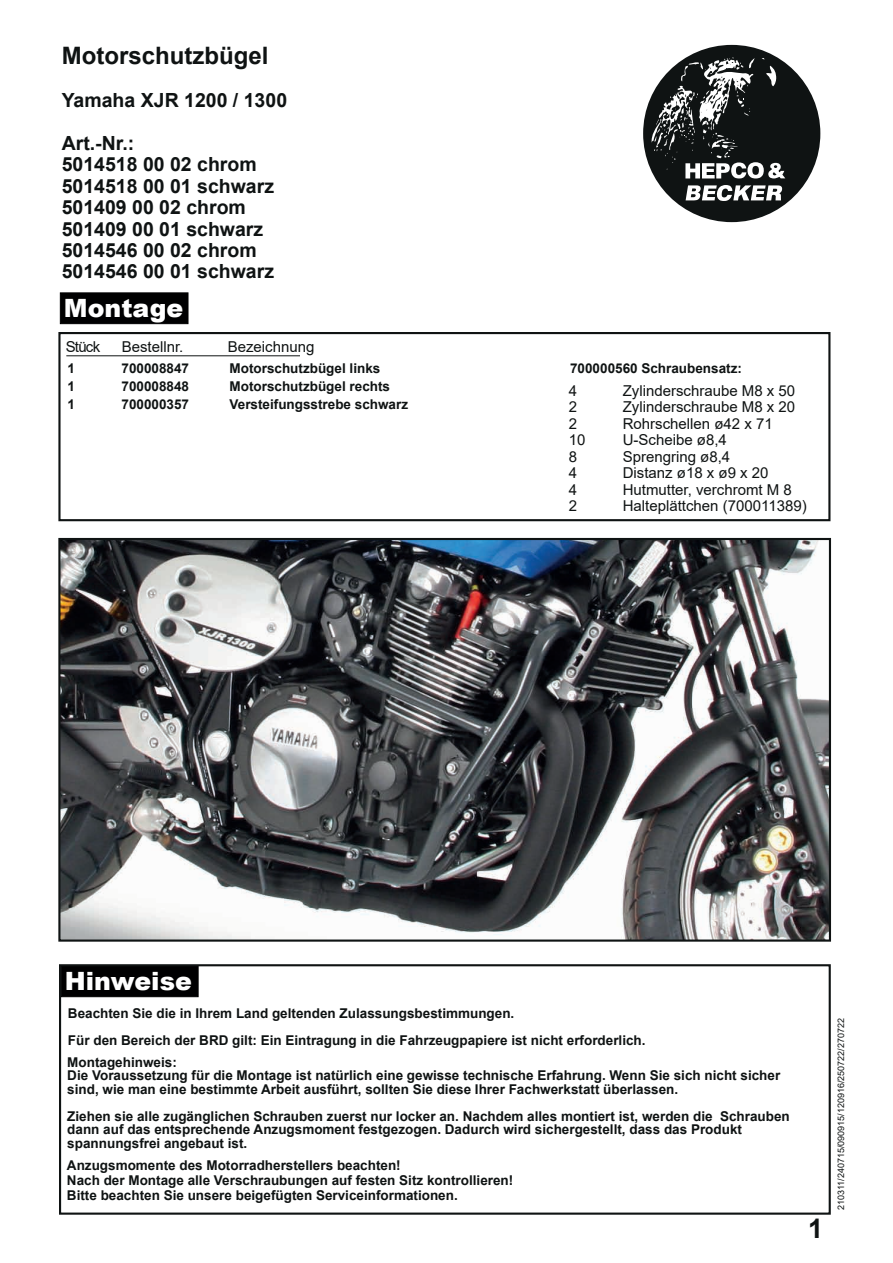
<style>
.page{position:relative;width:893px;height:1263px;background:#fff}
.page>*{position:absolute;margin:0;border:0;box-sizing:border-box;transform-origin:0 0}
.t1{font:700 27px "Arial";color:#0f1313}
.t2{font:900 25.2px "Arial";color:#fff}
.t3{font:700 24px "Arial";color:#0f1313}
.t4{font:700 19.5px/21.5px "Arial";color:#0f1313}
.t5{font:15px "Arial";color:#0f1313}
.t6{font:700 13.5px/13.5px "Arial";color:#0f1313}
.t7{font:9px "Arial";color:#0f1313}
</style>
<div class="page">
<div style="left:60px;top:293px;width:128px;height:31px;background:#000001;border:1px solid #000001"></div>
<img style="left:61px;top:541px;width:767px;height:398px">
<div style="left:58px;top:538px;width:773px;height:404px;border:2px solid #0f1313"></div>
<div style="left:61px;top:965px;width:137px;height:32px;background:#000001;border:1px solid #000001"></div>
<div style="left:59px;top:964px;width:772px;height:251px;border:2px solid #0f1313"></div>
<div style="left:58px;top:332px;width:772px;height:189px;border:2px solid #0f1313"></div>
<hr style="left:66px;top:355px;width:234px;height:1px;background:#0f1313">
<div style="left:643px;top:45px;width:177px;height:177px;background:#0f1313;border-radius:50%"></div>
<svg style="left:686px;top:185px;width:96px;height:16px"></svg>
<svg style="left:651px;top:57px;width:134px;height:121px"></svg>
<h3 class="t3" style="left:62px;top:39px;width:208px">Motorschutzbügel</h3>
<h3 class="t4" style="left:62px;top:89px;width:227px">Yamaha XJR 1200 / 1300</h3>
<h3 class="t4" style="left:62px;top:132px;width:214px">Art.-Nr.:<br>5014518 00 02 chrom<br>5014518 00 01 schwarz<br>501409 00 02 chrom<br>501409 00 01 schwarz<br>5014546 00 02 chrom<br>5014546 00 01 schwarz</h3>
<h2 class="t2" style="left:64px;top:289px;width:121px">Montage</h2>
<p class="t5" style="left:66px;top:336px;width:36px">Stück</p>
<p class="t5" style="left:122px;top:336px;width:63px">Bestellnr.</p>
<p class="t5" style="left:228px;top:336px;width:88px">Bezeichnung</p>
<p class="t6" style="left:68px;top:362px;width:9px">1</p>
<p class="t6" style="left:122px;top:362px;width:69px">700008847</p>
<p class="t6" style="left:230px;top:362px;width:152px">Motorschutzbügel links</p>
<p class="t6" style="left:68px;top:380px;width:9px">1</p>
<p class="t6" style="left:122px;top:380px;width:69px">700008848</p>
<p class="t6" style="left:230px;top:380px;width:162px">Motorschutzbügel rechts</p>
<p class="t6" style="left:68px;top:397px;width:9px">1</p>
<p class="t6" style="left:122px;top:397px;width:69px">700000357</p>
<p class="t6" style="left:230px;top:397px;width:180px">Versteifungsstrebe schwarz</p>
<p class="t6" style="left:570px;top:362px;width:173px">700000560 Schraubensatz:</p>
<p class="t5" style="left:569px;top:380px;width:10px">4</p>
<p class="t5" style="left:623px;top:380px;width:174px">Zylinderschraube M8 x 50</p>
<p class="t5" style="left:569px;top:397px;width:10px">2</p>
<p class="t5" style="left:623px;top:397px;width:174px">Zylinderschraube M8 x 20</p>
<p class="t5" style="left:569px;top:413px;width:10px">2</p>
<p class="t5" style="left:623px;top:413px;width:152px">Rohrschellen ø42 x 71</p>
<p class="t5" style="left:569px;top:430px;width:18px">10</p>
<p class="t5" style="left:623px;top:430px;width:106px">U-Scheibe ø8,4</p>
<p class="t5" style="left:569px;top:446px;width:10px">8</p>
<p class="t5" style="left:623px;top:446px;width:109px">Sprengring ø8,4</p>
<p class="t5" style="left:569px;top:463px;width:10px">4</p>
<p class="t5" style="left:623px;top:463px;width:147px">Distanz ø18 x ø9 x 20</p>
<p class="t5" style="left:569px;top:479px;width:10px">4</p>
<p class="t5" style="left:623px;top:479px;width:171px">Hutmutter, verchromt M 8</p>
<p class="t5" style="left:569px;top:496px;width:10px">2</p>
<p class="t5" style="left:623px;top:496px;width:186px">Halteplättchen (700011389)</p>
<h2 class="t2" style="left:65px;top:962px;width:129px">Hinweise</h2>
<p class="t6" style="left:68px;top:1000px;width:579px;line-height:27px">Beachten Sie die in Ihrem Land geltenden Zulassungsbestimmungen.<br>Für den Bereich der BRD gilt: Ein Eintragung in die Fahrzeugpapiere ist nicht erforderlich.</p>
<p class="t6" style="left:67px;top:1055px;width:714px">Montagehinweis:<br>Die Voraussetzung für die Montage ist natürlich eine gewisse technische Erfahrung. Wenn Sie sich nicht sicher sind, wie man eine bestimmte Arbeit ausführt, sollten Sie diese Ihrer Fachwerkstatt überlassen.</p>
<p class="t6" style="left:67px;top:1109px;width:724px">Ziehen sie alle zugänglichen Schrauben zuerst nur locker an. Nachdem alles montiert ist, werden die Schrauben dann auf das entsprechende Anzugsmoment festgezogen. Dadurch wird sichergestellt, dass das Produkt spannungsfrei angebaut ist.</p>
<p class="t6" style="left:67px;top:1158px;width:448px;line-height:14.9px">Anzugsmomente des Motorradherstellers beachten!<br>Nach der Montage alle Verschraubungen auf festen Sitz kontrollieren!<br>Bitte beachten Sie unsere beigefügten Serviceinformationen.</p>
<h1 class="t1" style="left:808px;top:1210px;width:17px">1</h1>
<p class="t7" style="left:835px;top:1210px;width:193px;rotate:-90deg">210311/240715/090915/120916/250722/270722</p>
</div>
